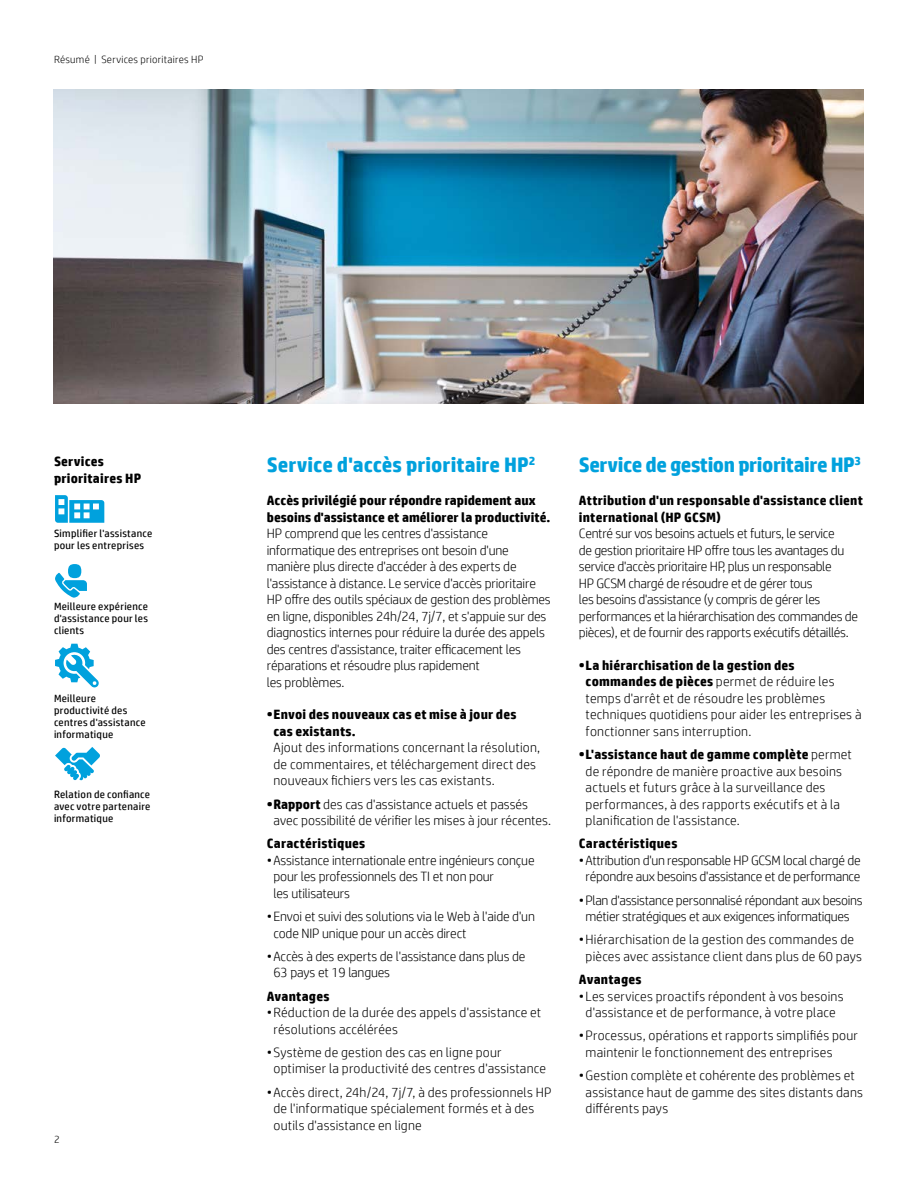
<style>
.page{position:relative;width:918px;height:1188px;background:#fff}
.page>*{position:absolute;margin:0;border:0;box-sizing:border-box;transform-origin:0 0}
.t1{font:700 21px "HP Simplified";letter-spacing:-.02em;color:#00a1dd}
.t2{font:700 21px "HP Simplified";letter-spacing:.005em;color:#00a1dd}
.t3{font:300 13.5px/16.5px "HP Simplified";letter-spacing:-.01em;color:#000}
.t4{font:300 13.5px/16.5px "HP Simplified";letter-spacing:.015em;color:#000}
.t5{font:700 13.5px/16.5px "HP Simplified";letter-spacing:.015em;color:#000}
.t6{font:10.5px/12px "HP Simplified";letter-spacing:.025em;color:#000}
.t7{font:300 10.5px "HP Simplified";letter-spacing:.025em;color:#000}
.s1{font-weight:700}
</style>
<div class="page">
<img style="left:53px;top:90px;width:810px;height:313px">
<svg style="left:55px;top:644px;width:44px;height:43px"></svg>
<svg style="left:55px;top:747px;width:45px;height:33px"></svg>
<svg style="left:55px;top:495px;width:49px;height:28px"></svg>
<div style="left:68px;top:564px;width:13px;height:14px;background:#00a1dd;border-radius:50%"></div>
<svg style="left:55px;top:573px;width:32px;height:25px"></svg>
<p class="t7" style="left:54px;top:53px;width:151px">Résumé | Services prioritaires HP</p>
<p class="t5" style="left:54px;top:453px;width:89px">Services prioritaires HP</p>
<p class="t6" style="left:54px;top:527px;width:100px">Simplifier l'assistance pour les entreprises</p>
<p class="t6" style="left:54px;top:600px;width:96px;text-align:justify">Meilleure expérience d'assistance pour les clients</p>
<p class="t6" style="left:54px;top:692px;width:93px">Meilleure productivité des centres d'assistance informatique</p>
<p class="t6" style="left:54px;top:788px;width:98px;text-align:justify">Relation de confiance avec votre partenaire informatique</p>
<p class="t7" style="left:54px;top:1133px;width:7px">2</p>
<h1 class="t2" style="left:267px;top:453px;width:270px">Service d'accès prioritaire HP<sup>2</sup></h1>
<p class="t5" style="left:267px;top:492px;width:285px">Accès privilégié pour répondre rapidement aux besoins d'assistance et améliorer la productivité.</p>
<p class="t3" style="left:267px;top:525px;width:286px">HP comprend que les centres d'assistance informatique des entreprises ont besoin d'une manière plus directe d'accéder à des experts de l'assistance à distance. Le service d'accès prioritaire HP offre des outils spéciaux de gestion des problèmes en ligne, disponibles 24h/24, 7j/7, et s'appuie sur des diagnostics internes pour réduire la durée des appels des centres d'assistance, traiter efficacement les réparations et résoudre plus rapidement<br>les problèmes.</p>
<p class="t5" style="left:274px;top:706px;width:245px;text-indent:-7px">•Envoi des nouveaux cas et mise à jour des cas existants.</p>
<p class="t4" style="left:274px;top:739px;width:268px">Ajout des informations concernant la résolution, de commentaires, et téléchargement direct des nouveaux fichiers vers les cas existants.</p>
<p class="t3" style="left:274px;top:795px;width:279px;text-indent:-7px"><span class="s1">•Rapport</span> des cas d'assistance actuels et passés avec possibilité de vérifier les mises à jour récentes.</p>
<p class="t5" style="left:267px;top:835px;width:100px">Caractéristiques</p>
<p class="t3" style="left:274px;top:852px;width:263px;text-indent:-7px">•Assistance internationale entre ingénieurs conçue pour les professionnels des TI et non pour<br>les utilisateurs</p>
<p class="t3" style="left:274px;top:908px;width:263px;text-indent:-7px">•Envoi et suivi des solutions via le Web à l'aide d'un code NIP unique pour un accès direct</p>
<p class="t3" style="left:274px;top:948px;width:253px;text-indent:-7px">•Accès à des experts de l'assistance dans plus de<br>63 pays et 19 langues</p>
<p class="t5" style="left:267px;top:987px;width:64px">Avantages</p>
<p class="t4" style="left:274px;top:1004px;width:269px;text-indent:-7px">•Réduction de la durée des appels d'assistance et résolutions accélérées</p>
<p class="t4" style="left:274px;top:1044px;width:274px;text-indent:-7px">•Système de gestion des cas en ligne pour optimiser la productivité des centres d'assistance</p>
<p class="t4" style="left:274px;top:1083px;width:280px;text-indent:-7px">•Accès direct, 24h/24, 7j/7, à des professionnels HP de l'informatique spécialement formés et à des outils d'assistance en ligne</p>
<h1 class="t1" style="left:579px;top:453px;width:284px">Service de gestion prioritaire HP<sup>3</sup></h1>
<p class="t5" style="left:579px;top:492px;width:286px">Attribution d'un responsable d'assistance client international (HP GCSM)</p>
<p class="t3" style="left:579px;top:525px;width:281px">Centré sur vos besoins actuels et futurs, le service<br>de gestion prioritaire HP offre tous les avantages du service d'accès prioritaire HP, plus un responsable<br>HP GCSM chargé de résoudre et de gérer tous<br>les besoins d'assistance (y compris de gérer les performances et la hiérarchisation des commandes de pièces), et de fournir des rapports exécutifs détaillés.</p>
<p class="t4" style="left:586px;top:657px;width:277px;text-indent:-7px"><span class="s1">•La hiérarchisation de la gestion des commandes de pièces</span> permet de réduire les temps d'arrêt et de résoudre les problèmes techniques quotidiens pour aider les entreprises à fonctionner sans interruption.</p>
<p class="t4" style="left:586px;top:746px;width:268px;text-indent:-7px"><span class="s1">•L'assistance haut de gamme complète</span> permet de répondre de manière proactive aux besoins actuels et futurs grâce à la surveillance des performances, à des rapports exécutifs et à la planification de l'assistance.</p>
<p class="t5" style="left:579px;top:835px;width:100px">Caractéristiques</p>
<p class="t3" style="left:579px;top:852px;width:283px;text-align:center">•Attribution d'un responsable HP GCSM local chargé de répondre aux besoins d'assistance et de performance</p>
<p class="t3" style="left:579px;top:891px;width:285px;text-align:center">•Plan d'assistance personnalisé répondant aux besoins métier stratégiques et aux exigences informatiques</p>
<p class="t4" style="left:579px;top:931px;width:285px;text-align:center">•Hiérarchisation de la gestion des commandes de pièces avec assistance client dans plus de 60 pays</p>
<p class="t5" style="left:579px;top:971px;width:64px">Avantages</p>
<p class="t4" style="left:579px;top:987px;width:266px;text-align:center">•Les services proactifs répondent à vos besoins d'assistance et de performance, à votre place</p>
<p class="t4" style="left:586px;top:1027px;width:274px;text-indent:-7px">•Processus, opérations et rapports simplifiés pour maintenir le fonctionnement des entreprises</p>
<p class="t4" style="left:586px;top:1067px;width:279px;text-indent:-7px">•Gestion complète et cohérente des problèmes et assistance haut de gamme des sites distants dans différents pays</p>
</div>
